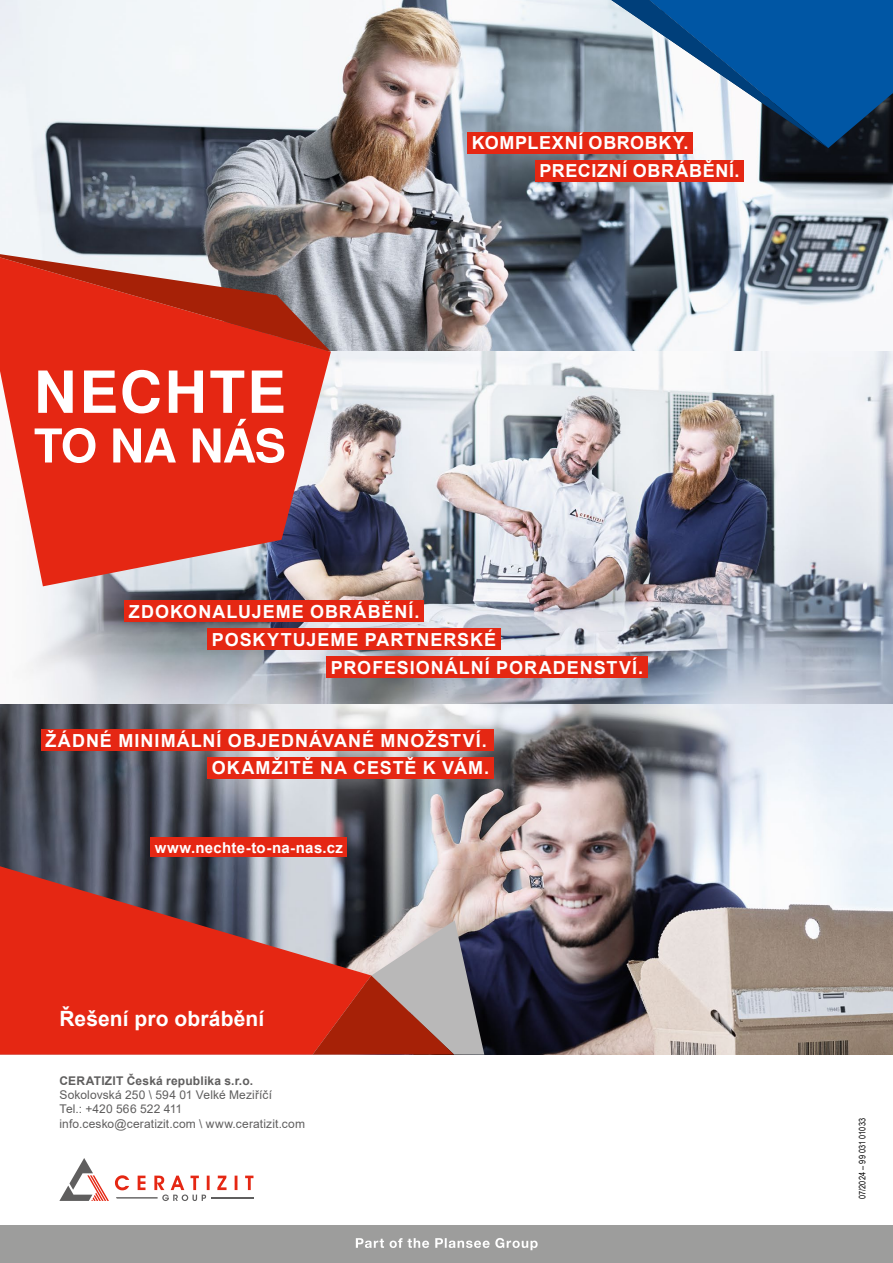
<style>
.page{position:relative;width:893px;height:1263px;background:#fff}
.page>*{position:absolute;margin:0;border:0;box-sizing:border-box;transform-origin:0 0}
.t1{font:700 21px "Arial";letter-spacing:.005em;color:#fff}
.t2{font:700 18px/27.9px "Arial";letter-spacing:.055em;color:#fff}
.t3{font:700 18px/28px "Arial";letter-spacing:.035em;color:#fff}
.t4{font:700 15px "Arial";letter-spacing:.02em;color:#fff}
.t5{font:12px/14.4px "Arial";letter-spacing:.01em;color:#5f5e5e}
.t6{font:700 12px "Arial";letter-spacing:.015em;color:#5f5e5e}
.t7{font:9px "Arial Narrow";letter-spacing:.02em;color:#000}
</style>
<div class="page">
<img style="left:0;top:0;width:893px;height:1054px">
<svg style="left:0;top:866px;width:371px;height:188px;background:#c33d32"></svg>
<svg style="left:313px;top:920px;width:171px;height:134px;background:#a76f68"></svg>
<svg style="left:611px;top:0;width:282px;height:148px"></svg>
<svg style="left:59px;top:1158px;width:50px;height:43px"></svg>
<svg style="left:115px;top:1175px;width:138px;height:26px"></svg>
<div style="left:467px;top:132px;width:226px;height:22px;background:#e52713"></div>
<div style="left:535px;top:160px;width:209px;height:22px;background:#e52713"></div>
<div style="left:207px;top:628px;width:294px;height:22px;background:#e52713"></div>
<div style="left:326px;top:656px;width:321px;height:22px;background:#e52713"></div>
<div style="left:124px;top:601px;width:300px;height:21px;background:#e52713"></div>
<div style="left:0;top:1225px;width:893px;height:38px;background:#9d9d9c"></div>
<svg style="left:356px;top:1238px;width:182px;height:12px"></svg>
<svg style="left:0;top:352px;width:331px;height:234px;background:#d8544a"></svg>
<svg style="left:0;top:254px;width:331px;height:98px;background:#c34b3c"></svg>
<svg style="left:35px;top:419px;width:249px;height:44px"></svg>
<svg style="left:38px;top:370px;width:245px;height:43px"></svg>
<div style="left:41px;top:729px;width:452px;height:22px;background:#e52713"></div>
<div style="left:207px;top:757px;width:286px;height:21px;background:#e52713"></div>
<div style="left:150px;top:837px;width:197px;height:20px;background:#e52713"></div>
<p class="t3" style="left:540px;top:129px;width:201px;text-indent:-68px">KOMPLEXNÍ OBROBKY.<br>PRECIZNÍ OBRÁBĚNÍ.</p>
<p class="t2" style="left:129px;top:598px;width:292px">ZDOKONALUJEME OBRÁBĚNÍ.</p>
<p class="t2" style="left:331px;top:626px;width:314px;text-indent:-119px">POSKYTUJEME PARTNERSKÉ<br>PROFESIONÁLNÍ PORADENSTVÍ.</p>
<p class="t2" style="left:45px;top:727px;width:445px;text-align:right">ŽÁDNÉ MINIMÁLNÍ OBJEDNÁVANÉ MNOŽSTVÍ.<br>OKAMŽITĚ NA CESTĚ K VÁM.</p>
<p class="t4" style="left:155px;top:837px;width:190px">www.nechte-to-na-nas.cz</p>
<p class="t1" style="left:60px;top:1004px;width:206px">Řešení pro obrábění</p>
<p class="t6" style="left:60px;top:1072px;width:195px">CERATIZIT Česká republika s.r.o.</p>
<p class="t5" style="left:60px;top:1087px;width:247px">Sokolovská 250 \ 594 01 Velké Meziříčí<br>Tel.: +420 566 522 411 info.cesko@ceratizit.com \ www.ceratizit.com</p>
<p class="t7" style="left:856px;top:1199px;width:83px;rotate:-90deg">07/2024 – 99 031 01033</p>
</div>
